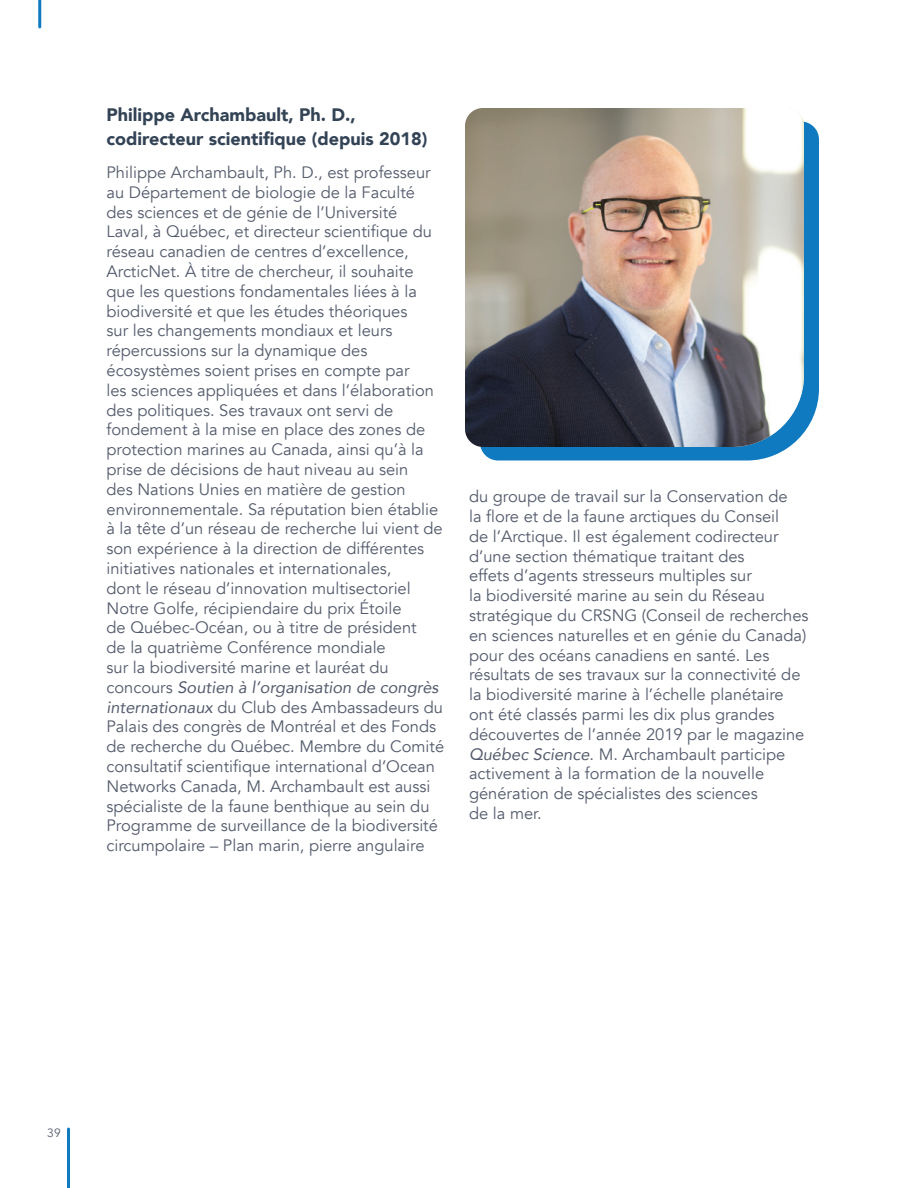
<style>
.page{position:relative;width:918px;height:1188px;background:#fff}
.page>*{position:absolute;margin:0;border:0;box-sizing:border-box;transform-origin:0 0}
.t1{font:900 18px/24px "Avenir";color:#334356}
.t2{font:16.5px/19.8px "Avenir";color:#545b6c}
.t3{font:12px "Avenir";color:#545b6c}
.s1{font-style:italic}
</style>
<div class="page">
<svg style="left:480px;top:122px;width:339px;height:338px;background:#2c89c7"></svg>
<img style="left:465px;top:108px;width:339px;height:339px">
<hr style="left:67px;top:1129px;width:3px;height:59px;background:#107ac0">
<hr style="left:38px;top:0;width:3px;height:27px;background:#107ac0">
<p class="t1" style="left:106px;top:102px;width:322px">Philippe Archambault, Ph. D., codirecteur scientifique (depuis 2018)</p>
<p class="t2" style="left:106px;top:163px;width:339px">Philippe Archambault, Ph. D., est professeur au Département de biologie de la Faculté des sciences et de génie de l’Université<br>Laval, à Québec, et directeur scientifique du réseau canadien de centres d’excellence, ArcticNet. À titre de chercheur, il souhaite que les questions fondamentales liées à la biodiversité et que les études théoriques<br>sur les changements mondiaux et leurs répercussions sur la dynamique des écosystèmes soient prises en compte par<br>les sciences appliquées et dans l’élaboration des politiques. Ses travaux ont servi de fondement à la mise en place des zones de protection marines au Canada, ainsi qu’à la prise de décisions de haut niveau au sein<br>des Nations Unies en matière de gestion environnementale. Sa réputation bien établie à la tête d’un réseau de recherche lui vient de son expérience à la direction de différentes initiatives nationales et internationales,<br>dont le réseau d’innovation multisectoriel Notre Golfe, récipiendaire du prix Étoile<br>de Québec-Océan, ou à titre de président<br>de la quatrième Conférence mondiale<br>sur la biodiversité marine et lauréat du concours <span class="s1">Soutien à l’organisation de congrès internationaux</span> du Club des Ambassadeurs du Palais des congrès de Montréal et des Fonds de recherche du Québec. Membre du Comité consultatif scientifique international d’Ocean Networks Canada, M. Archambault est aussi spécialiste de la faune benthique au sein du Programme de surveillance de la biodiversité circumpolaire – Plan marin, pierre angulaire</p>
<p class="t2" style="left:469px;top:487px;width:341px">du groupe de travail sur la Conservation de<br>la flore et de la faune arctiques du Conseil<br>de l’Arctique. Il est également codirecteur d’une section thématique traitant des<br>effets d’agents stresseurs multiples sur<br>la biodiversité marine au sein du Réseau stratégique du CRSNG (Conseil de recherches en sciences naturelles et en génie du Canada) pour des océans canadiens en santé. Les résultats de ses travaux sur la connectivité de la biodiversité marine à l’échelle planétaire ont été classés parmi les dix plus grandes découvertes de l’année 2019 par le magazine <span class="s1">Québec Science</span>. M. Archambault participe activement à la formation de la nouvelle génération de spécialistes des sciences<br>de la mer.</p>
<p class="t3" style="left:47px;top:1126px;width:15px">39</p>
</div>
